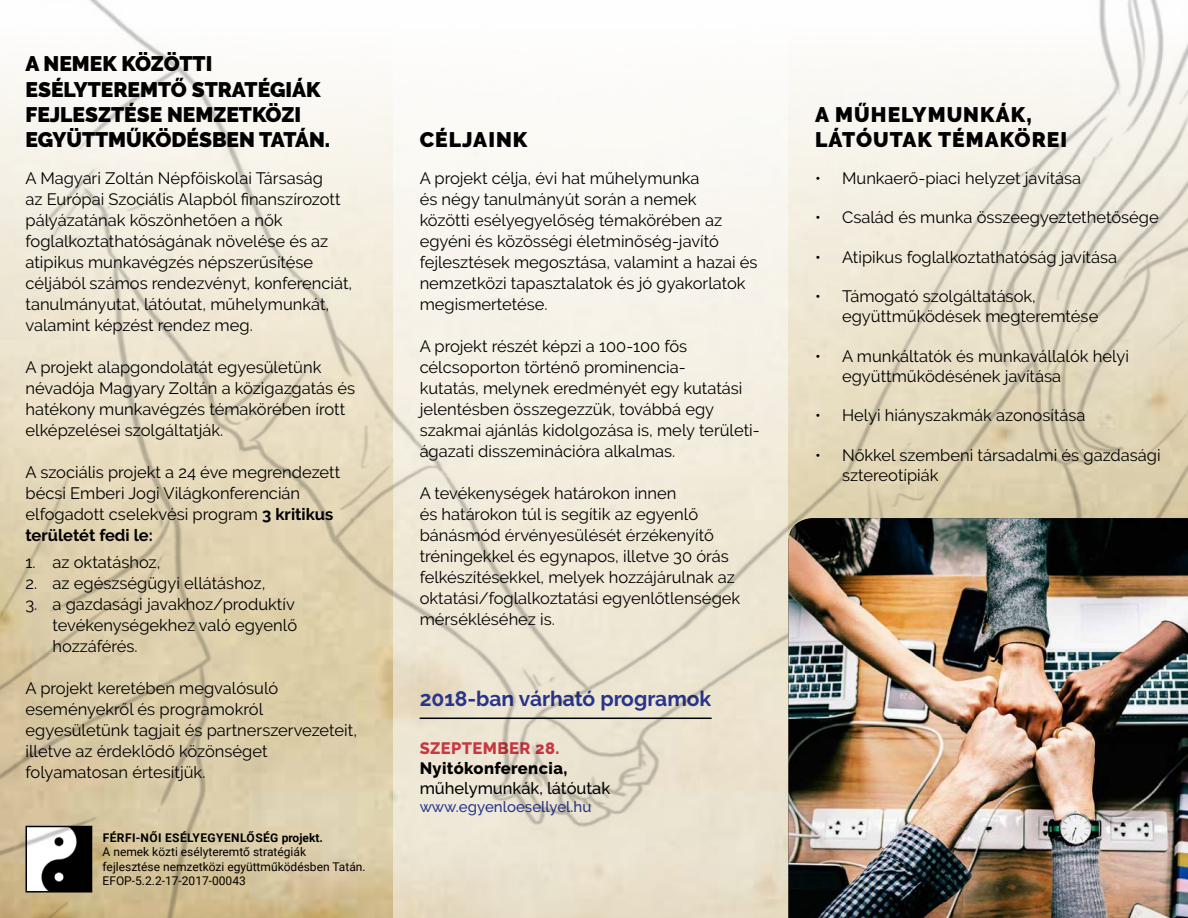
<style>
.page{position:relative;width:1188px;height:918px;background:#fff}
.page>*{position:absolute;margin:0;border:0;box-sizing:border-box;transform-origin:0 0}
.t1{font:900 21px/25.2px "Raleway";color:#000}
.t2{font:900 21px "Raleway";letter-spacing:.05em;color:#000}
.t3{font:700 21px "Raleway";color:#28348b}
.t4{font:16.5px/21px "Raleway";color:#000}
.t5{font:500 16.5px "Raleway";color:#000}
.t6{font:800 16.5px "Raleway";letter-spacing:.025em;color:#000}
.t7{font:800 16.5px "Raleway";letter-spacing:.025em;color:#c83742}
.t8{font:500 15px "Raleway";color:#28348b}
.t9{font:12px/14.4px "Roboto";color:#000}
.t10{font:700 12px "Roboto";letter-spacing:.035em;color:#000}
.s1{font-weight:700}
</style>
<div class="page">
<img style="left:0;top:0;width:1187px;height:918px">
<img style="left:789px;top:518px;width:399px;height:400px">
<p class="t1" style="left:26px;top:51px;width:188px">A NEMEK KÖZÖTTI</p>
<p class="t1" style="left:26px;top:77px;width:297px">ESÉLYTEREMTŐ STRATÉGIÁK<br>FEJLESZTÉSE NEMZETKÖZI</p>
<p class="t1" style="left:26px;top:127px;width:306px">EGYÜTTMŰKÖDÉSBEN TATÁN.</p>
<p class="t4" style="left:26px;top:167px;width:328px">A Magyari Zoltán Népfőiskolai Társaság<br>az Európai Szociális Alapból finanszírozott pályázatának köszönhetően a nők foglalkoztathatóságának növelése és az atipikus munkavégzés népszerűsítése céljából számos rendezvényt, konferenciát, tanulmányutat, látóutat, műhelymunkát, valamint képzést rendez meg.</p>
<p class="t4" style="left:26px;top:356px;width:331px">A projekt alapgondolatát egyesületünk névadója Magyary Zoltán a közigazgatás és hatékony munkavégzés témakörében írott elképzelései szolgáltatják.</p>
<p class="t4" style="left:26px;top:461px;width:316px">A szociális projekt a 24 éve megrendezett bécsi Emberi Jogi Világkonferencián elfogadott cselekvési program <span class="s1">3 kritikus területét fedi le:</span></p>
<p class="t4" style="left:26px;top:551px;width:136px">1. az oktatáshoz,</p>
<p class="t4" style="left:26px;top:572px;width:241px">2. az egészségügyi ellátáshoz,</p>
<p class="t4" style="left:53px;top:593px;width:246px;text-indent:-27px">3. a gazdasági javakhoz/produktív tevékenységekhez való egyenlő hozzáférés.</p>
<p class="t4" style="left:26px;top:677px;width:333px">A projekt keretében megvalósuló eseményekről és programokról egyesületünk tagjait és partnerszervezeteit, illetve az érdeklődő közönséget folyamatosan értesítjük.</p>
<p class="t10" style="left:103px;top:829px;width:222px">FÉRFI-NŐI ESÉLYEGYENLŐSÉG projekt.</p>
<p class="t9" style="left:103px;top:845px;width:265px">A nemek közti esélyteremtő stratégiák fejlesztése nemzetközi együttműködésben Tatán.</p>
<p class="t9" style="left:103px;top:873px;width:145px">EFOP-5.2.2-17-2017-00043</p>
<p class="t2" style="left:420px;top:127px;width:109px">CÉLJAINK</p>
<p class="t4" style="left:420px;top:167px;width:339px">A projekt célja, évi hat műhelymunka<br>és négy tanulmányút során a nemek<br>közötti esélyegyelőség témakörében az egyéni és közösségi életminőség-javító fejlesztések megosztása, valamint a hazai és nemzetközi tapasztalatok és jó gyakorlatok megismertetése.</p>
<p class="t4" style="left:420px;top:335px;width:342px">A projekt részét képzi a 100-100 fős célcsoporton történő prominencia-<br>kutatás, melynek eredményét egy kutatási jelentésben összegezzük, továbbá egy szakmai ajánlás kidolgozása is, mely területi&shy;ágazati disszeminációra alkalmas.</p>
<p class="t4" style="left:420px;top:482px;width:322px">A tevékenységek határokon innen<br>és határokon túl is segítik az egyenlő bánásmód érvényesülését érzékenyítő tréningekkel és egynapos, illetve 30 órás felkészítésekkel, melyek hozzájárulnak az oktatási/foglalkoztatási egyenlőtlenségek mérsékléséhez is.</p>
<p class="t3" style="left:420px;top:687px;width:293px">2018-ban várható programok</p>
<p class="t7" style="left:420px;top:739px;width:141px">SZEPTEMBER 28.</p>
<p class="t6" style="left:420px;top:759px;width:149px">Nyitókonferencia,</p>
<p class="t5" style="left:420px;top:778px;width:192px">műhelymunkák, látóutak</p>
<p class="t8" style="left:420px;top:798px;width:173px">www.egyenloesellyel.hu</p>
<p class="t2" style="left:815px;top:102px;width:218px">A MŰHELYMUNKÁK,</p>
<p class="t2" style="left:815px;top:127px;width:254px">LÁTÓUTAK TÉMAKÖREI</p>
<p class="t4" style="left:815px;top:167px;width:268px">• Munkaerő-piaci helyzet javítása</p>
<p class="t4" style="left:815px;top:207px;width:345px">• Család és munka összeegyeztethetősége</p>
<p class="t4" style="left:815px;top:247px;width:304px">• Atipikus foglalkoztathatóság javítása</p>
<p class="t4" style="left:842px;top:287px;width:258px;line-height:19.8px;text-indent:-27px">• Támogató szolgáltatások, együttműködések megteremtése</p>
<p class="t4" style="left:842px;top:346px;width:288px;line-height:19.8px;text-indent:-27px">• A munkáltatók és munkavállalók helyi együttműködésének javítása</p>
<p class="t4" style="left:815px;top:405px;width:272px">• Helyi hiányszakmák azonosítása</p>
<p class="t4" style="left:842px;top:445px;width:320px;line-height:19.8px;text-indent:-27px">• Nőkkel szembeni társadalmi és gazdasági sztereotípiák</p>
</div>
